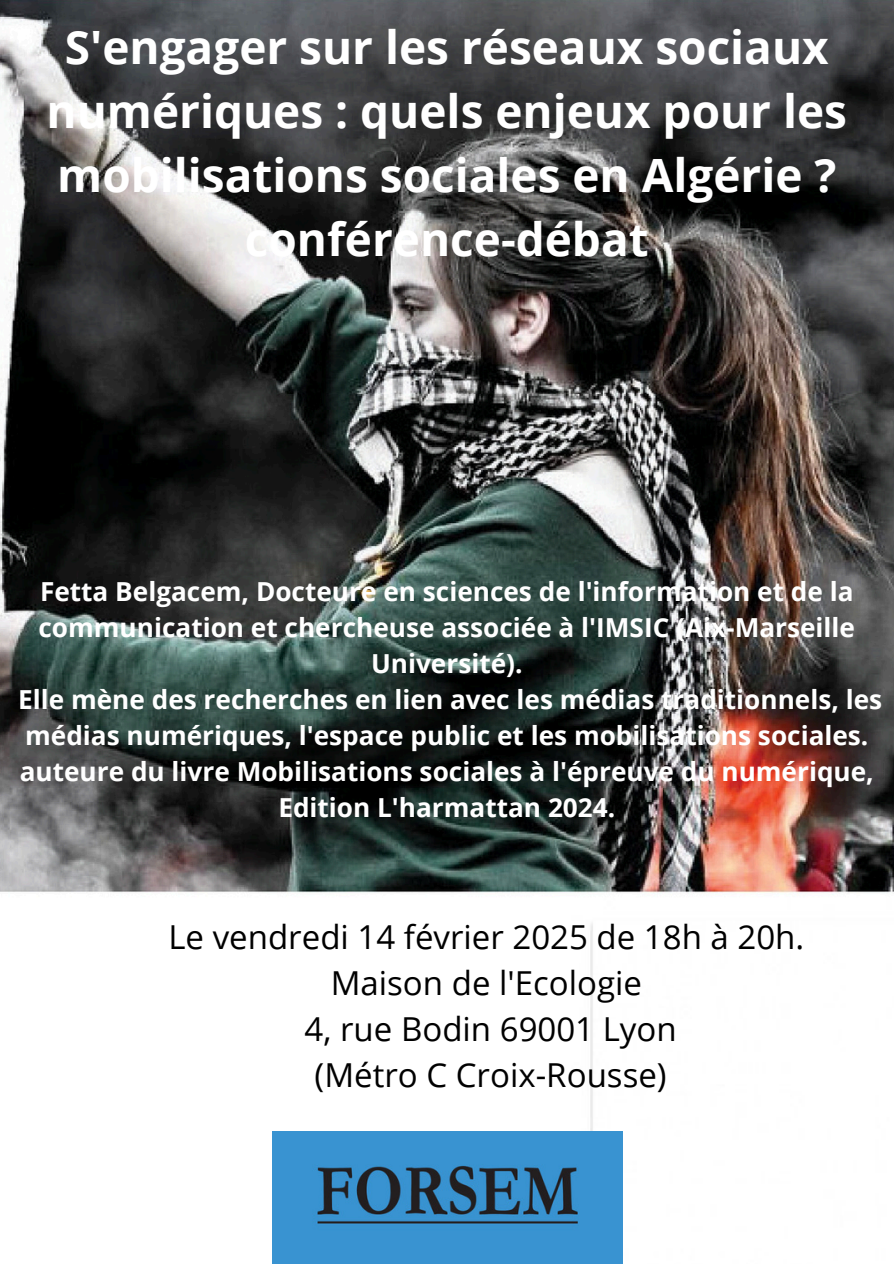
<style>
.page{position:relative;width:894px;height:1264px;background:#fff}
.page>*{position:absolute;margin:0;border:0;box-sizing:border-box;transform-origin:0 0}
.t1{font:700 45.9px/64.2px "Open Sans";color:#fff;text-align:center}
.t2{font:33px/46.2px "Open Sans";color:#000;text-align:center}
.t3{font:700 26.25px/36px "Open Sans";color:#fff;text-align:center}
</style>
<div class="page">
<img style="left:0;top:0;width:893px;height:895px">
<img style="left:590px;top:923px;width:33px;height:340px">
<img style="left:272px;top:1130px;width:350px;height:133px">
<p class="t1" style="left:47px;top:14px;width:801px">S'engager sur les réseaux sociaux numériques : quels enjeux pour les mobilisations sociales en Algérie ? conférence-débat</p>
<h1 class="t3" style="left:38px;top:572px;width:817px">Fetta Belgacem, Docteure en sciences de l'information et de la communication et chercheuse associée à l'IMSIC (Aix-Marseille<br>Université).</h1>
<p class="t3" style="left:18px;top:680px;width:865px">Elle mène des recherches en lien avec les médias traditionnels, les médias numériques, l'espace public et les mobilisations sociales. auteure du livre Mobilisations sociales à l'épreuve du numérique, Edition L'harmattan 2024.</p>
<p class="t2" style="left:168px;top:912px;width:637px">Le vendredi 14 février 2025 de 18h à 20h.<br>Maison de l'Ecologie<br>4, rue Bodin 69001 Lyon<br>(Métro C Croix-Rousse)</p>
</div>
